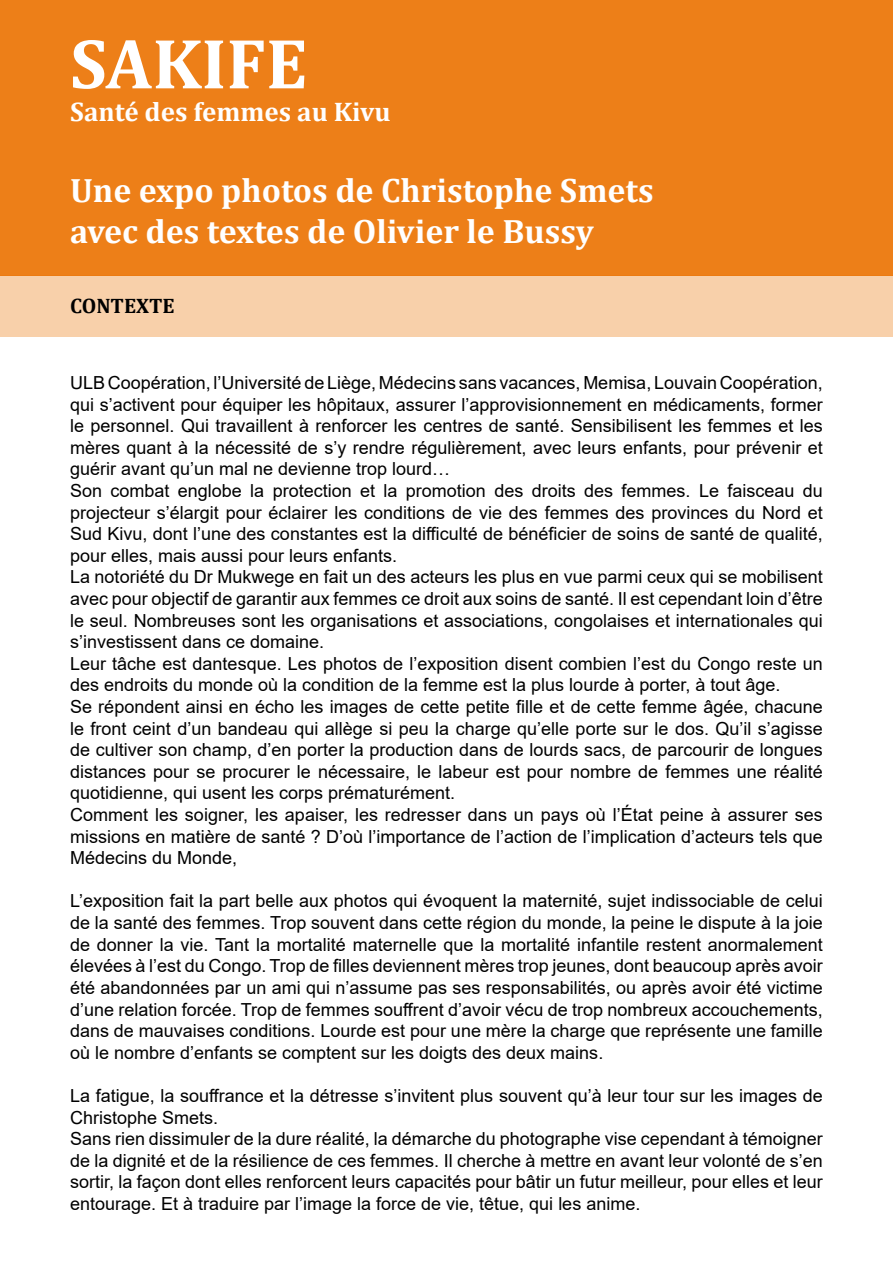
<style>
.page{position:relative;width:893px;height:1263px;background:#fff}
.page>*{position:absolute;margin:0;border:0;box-sizing:border-box;transform-origin:0 0}
.t1{font:700 71.7px "Cambria";color:#fff}
.t2{font:700 33.9px/40.8px "Cambria";color:#fff}
.t3{font:700 27px "Cambria";color:#fff}
.t4{font:700 21px "Cambria";color:#000}
.t5{font:18px/21.6px "Arial";color:#000}
</style>
<div class="page">
<div style="left:0;top:0;width:893px;height:276px;background:#ed7f18"></div>
<div style="left:0;top:275px;width:893px;height:62px;background:#f8d0aa"></div>
<h1 class="t1" style="left:70px;top:13px;width:239px">SAKIFE</h1>
<h3 class="t3" style="left:70px;top:92px;width:322px">Santé des femmes au Kivu</h3>
<h2 class="t2" style="left:70px;top:169px;width:585px">Une expo photos de Christophe Smets avec des textes de Olivier le Bussy</h2>
<p class="t4" style="left:70px;top:291px;width:106px">CONTEXTE</p>
<p class="t5" style="left:70px;top:372px;width:754px">ULB Coopération, l’Université de Liège, Médecins sans vacances, Memisa, Louvain Coopération, qui s’activent pour équiper les hôpitaux, assurer l’approvisionnement en médicaments, former le personnel. Qui travaillent à renforcer les centres de santé. Sensibilisent les femmes et les mères quant à la nécessité de s’y rendre régulièrement, avec leurs enfants, pour prévenir et guérir avant qu’un mal ne devienne trop lourd…<br>Son combat englobe la protection et la promotion des droits des femmes. Le faisceau du projecteur s’élargit pour éclairer les conditions de vie des femmes des provinces du Nord et Sud Kivu, dont l’une des constantes est la difficulté de bénéficier de soins de santé de qualité, pour elles, mais aussi pour leurs enfants.<br>La notoriété du Dr Mukwege en fait un des acteurs les plus en vue parmi ceux qui se mobilisent avec pour objectif de garantir aux femmes ce droit aux soins de santé. Il est cependant loin d’être le seul. Nombreuses sont les organisations et associations, congolaises et internationales qui s’investissent dans ce domaine.<br>Leur tâche est dantesque. Les photos de l’exposition disent combien l’est du Congo reste un des endroits du monde où la condition de la femme est la plus lourde à porter, à tout âge.<br>Se répondent ainsi en écho les images de cette petite fille et de cette femme âgée, chacune le front ceint d’un bandeau qui allège si peu la charge qu’elle porte sur le dos. Qu’il s’agisse de cultiver son champ, d’en porter la production dans de lourds sacs, de parcourir de longues distances pour se procurer le nécessaire, le labeur est pour nombre de femmes une réalité quotidienne, qui usent les corps prématurément.<br>Comment les soigner, les apaiser, les redresser dans un pays où l’État peine à assurer ses missions en matière de santé ? D’où l’importance de l’action de l’implication d’acteurs tels que Médecins du Monde,</p>
<p class="t5" style="left:70px;top:890px;width:754px;text-align:justify">L’exposition fait la part belle aux photos qui évoquent la maternité, sujet indissociable de celui de la santé des femmes. Trop souvent dans cette région du monde, la peine le dispute à la joie de donner la vie. Tant la mortalité maternelle que la mortalité infantile restent anormalement élevées à l’est du Congo. Trop de filles deviennent mères trop jeunes, dont beaucoup après avoir été abandonnées par un ami qui n’assume pas ses responsabilités, ou après avoir été victime d’une relation forcée. Trop de femmes souffrent d’avoir vécu de trop nombreux accouchements, dans de mauvaises conditions. Lourde est pour une mère la charge que représente une famille où le nombre d’enfants se comptent sur les doigts des deux mains.</p>
<p class="t5" style="left:70px;top:1085px;width:754px">La fatigue, la souffrance et la détresse s’invitent plus souvent qu’à leur tour sur les images de Christophe Smets.<br>Sans rien dissimuler de la dure réalité, la démarche du photographe vise cependant à témoigner de la dignité et de la résilience de ces femmes. Il cherche à mettre en avant leur volonté de s’en sortir, la façon dont elles renforcent leurs capacités pour bâtir un futur meilleur, pour elles et leur entourage. Et à traduire par l’image la force de vie, têtue, qui les anime.</p>
</div>
